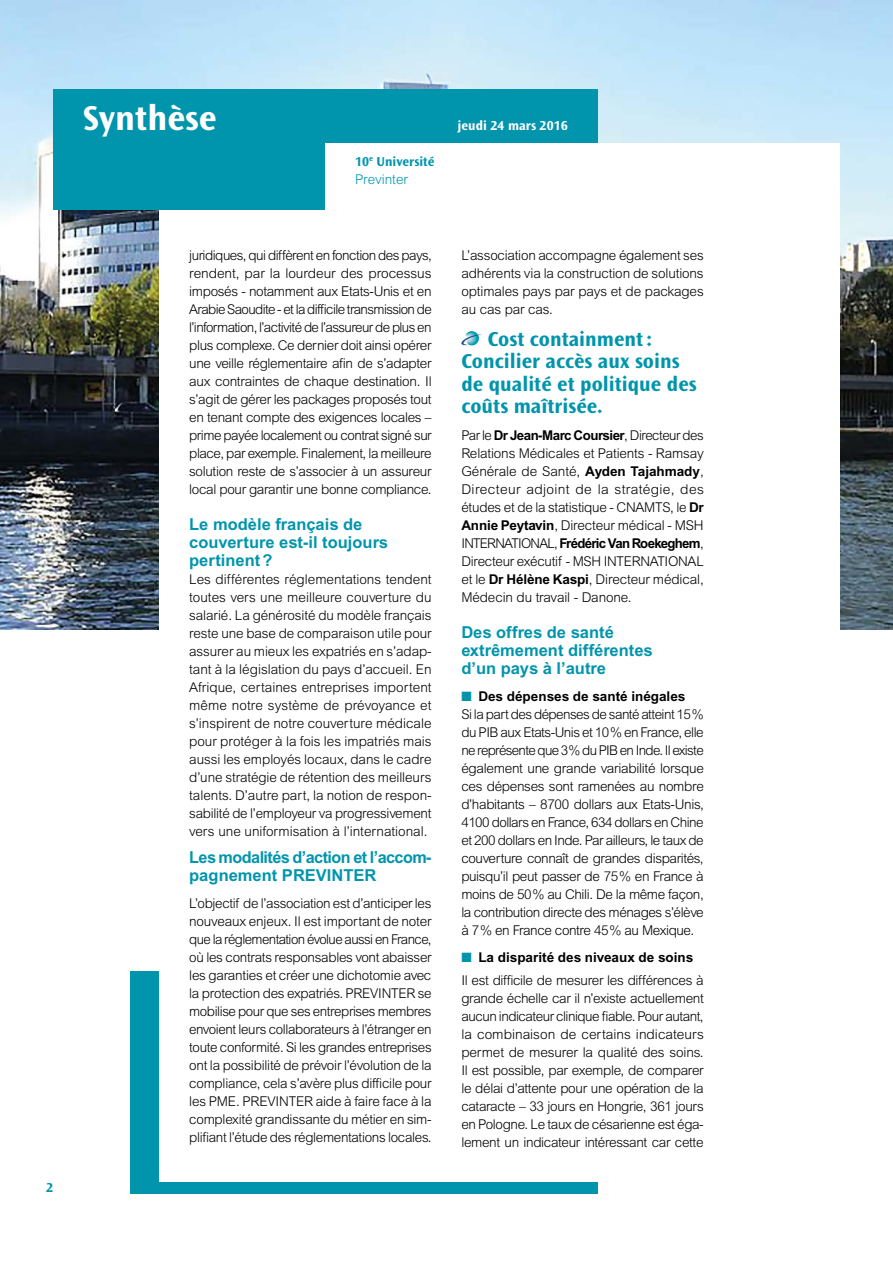
<style>
.page{position:relative;width:893px;height:1263px;background:#fff}
.page>*{position:absolute;margin:0;border:0;box-sizing:border-box;transform-origin:0 0}
.t1{font:700 36px "Ocean Sans Std";color:#fff}
.titre{font:700 21px/22.5px "Ocean Sans Std";color:#0095ad}
.intertitre{font:700 16.5px/18px "Arial";color:#0095ad}
.intertitre-2{font:700 16.5px/18px "Arial";letter-spacing:-.035em;color:#0095ad}
.t2{font:300 13.5px/18px "Arial";letter-spacing:-.025em;color:#000;text-align:justify}
.t3{font:700 13.5px "Arial";color:#000}
.t4{font:700 13.5px/18px "Ocean Sans Std";color:#0095ad}
.t5{font:700 13.5px "Ocean Sans Std";color:#fff}
.s1{font-family:"Arial";font-weight:300}
.s2{font-weight:700}
.s3{color:#0095ad}
</style>
<div class="page">
<img style="left:0;top:0;width:893px;height:629px">
<div style="left:130px;top:971px;width:467px;height:222px;background:#0095ad"></div>
<div style="left:159px;top:162px;width:574px;height:1019px;background:#fff"></div>
<div style="left:53px;top:89px;width:544px;height:120px;background:#0095ad"></div>
<div style="left:325px;top:143px;width:515px;height:630px;background:#fff"></div>
<svg style="left:461px;top:331px;width:21px;height:15px"></svg>
<p class="t4" style="left:46px;top:1178px;width:9px">2</p>
<p class="t1" style="left:83px;top:98px;width:135px">Synthèse</p>
<p class="t4" style="left:355px;top:152px;width:81px">10<sup>e</sup> Université<br><span class="s1">Previnter</span></p>
<p class="t5" style="left:458px;top:118px;width:112px">jeudi 24 mars 2016</p>
<p class="t2" style="left:189px;top:246px;width:244px">juridiques, qui diffèrent en fonction des pays, rendent, par la lourdeur des processus imposés - notamment aux Etats-Unis et en Arabie Saoudite - et la difficile transmission de l’information, l’activité de l’assureur de plus en plus complexe. Ce dernier doit ainsi opérer une veille réglementaire afin de s’adapter aux contraintes de chaque destination. Il s’agit de gérer les packages proposés tout en tenant compte des exigences locales – prime payée localement ou contrat signé sur place, par exemple. Finalement, la meilleure solution reste de s’associer à un assureur local pour garantir une bonne compliance.</p>
<p class="intertitre" style="left:189px;top:515px;width:200px">Le modèle français de couverture est-il toujours pertinent?</p>
<p class="t2" style="left:189px;top:570px;width:244px">Les différentes réglementations tendent toutes vers une meilleure couverture du salarié. La générosité du modèle français reste une base de comparaison utile pour assurer au mieux les expatriés en s’adap&shy;tant à la législation du pays d’accueil. En Afrique, certaines entreprises importent même notre système de prévoyance et s’inspirent de notre couverture médicale pour protéger à la fois les impatriés mais aussi les employés locaux, dans le cadre d’une stratégie de rétention des meilleurs talents. D’autre part, la notion de respon&shy;sabilité de l’employeur va progressivement vers une uniformisation à l’international.</p>
<p class="intertitre-2" style="left:189px;top:848px;width:244px">Les modalités d’action et l’accom&shy;pagnement PREVINTER</p>
<p class="t2" style="left:189px;top:894px;width:244px">L’objectif de l’association est d’anticiper les nouveaux enjeux. Il est important de noter que la réglementation évolue aussi en France, où les contrats responsables vont abaisser les garanties et créer une dichotomie avec la protection des expatriés. PREVINTER se mobilise pour que ses entreprises membres envoient leurs collaborateurs à l’étranger en toute conformité. Si les grandes entreprises ont la possibilité de prévoir l’évolution de la compliance, cela s’avère plus difficile pour les PME. PREVINTER aide à faire face à la complexité grandissante du métier en sim&shy;plifiant l’étude des réglementations locales.</p>
<p class="t2" style="left:461px;top:246px;width:244px">L’association accompagne également ses adhérents via la construction de solutions optimales pays par pays et de packages au cas par cas.</p>
<p class="titre" style="left:461px;top:328px;width:237px;text-indent:26px">Cost containment:<br>Concilier accès aux soins de qualité et politique des coûts maîtrisée.</p>
<p class="t2" style="left:461px;top:426px;width:244px">Par le <span class="s2">Dr Jean-Marc Coursier</span>, Directeur des Relations Médicales et Patients - Ramsay Générale de Santé, <span class="s2">Ayden Tajahmady</span>, Directeur adjoint de la stratégie, des études et de la statistique - CNAMTS, le <span class="s2">Dr Annie Peytavin</span>, Directeur médical - MSH INTERNATIONAL, <span class="s2">Frédéric Van Roekeghem</span>, Directeur exécutif - MSH INTERNATIONAL et le <span class="s2">Dr Hélène Kaspi</span>, Directeur médical, Médecin du travail - Danone.</p>
<p class="intertitre" style="left:461px;top:623px;width:193px">Des offres de santé extrêmement différentes d’un pays à l’autre</p>
<p class="t3" style="left:461px;top:688px;width:225px"><span class="s3">■</span> Des dépenses de santé inégales</p>
<p class="t2" style="left:461px;top:705px;width:244px">Si la part des dépenses de santé atteint 15% du PIB aux Etats-Unis et 10% en France, elle ne représente que 3% du PIB en Inde. Il existe également une grande variabilité lorsque ces dépenses sont ramenées au nombre d’habitants – 8700 dollars aux Etats-Unis, 4100 dollars en France, 634 dollars en Chine et 200 dollars en Inde. Par ailleurs, le taux de couverture connaît de grandes disparités, puisqu’il peut passer de 75% en France à moins de 50% au Chili. De la même façon, la contribution directe des ménages s’élève à 7% en France contre 45% au Mexique.</p>
<p class="t3" style="left:461px;top:949px;width:233px"><span class="s3">■</span> La disparité des niveaux de soins</p>
<p class="t2" style="left:461px;top:971px;width:244px">Il est difficile de mesurer les différences à grande échelle car il n’existe actuellement aucun indicateur clinique fiable. Pour autant, la combinaison de certains indicateurs permet de mesurer la qualité des soins.<br>Il est possible, par exemple, de comparer le délai d’attente pour une opération de la cataracte – 33 jours en Hongrie, 361 jours en Pologne. Le taux de césarienne est éga&shy;lement un indicateur intéressant car cette</p>
</div>
